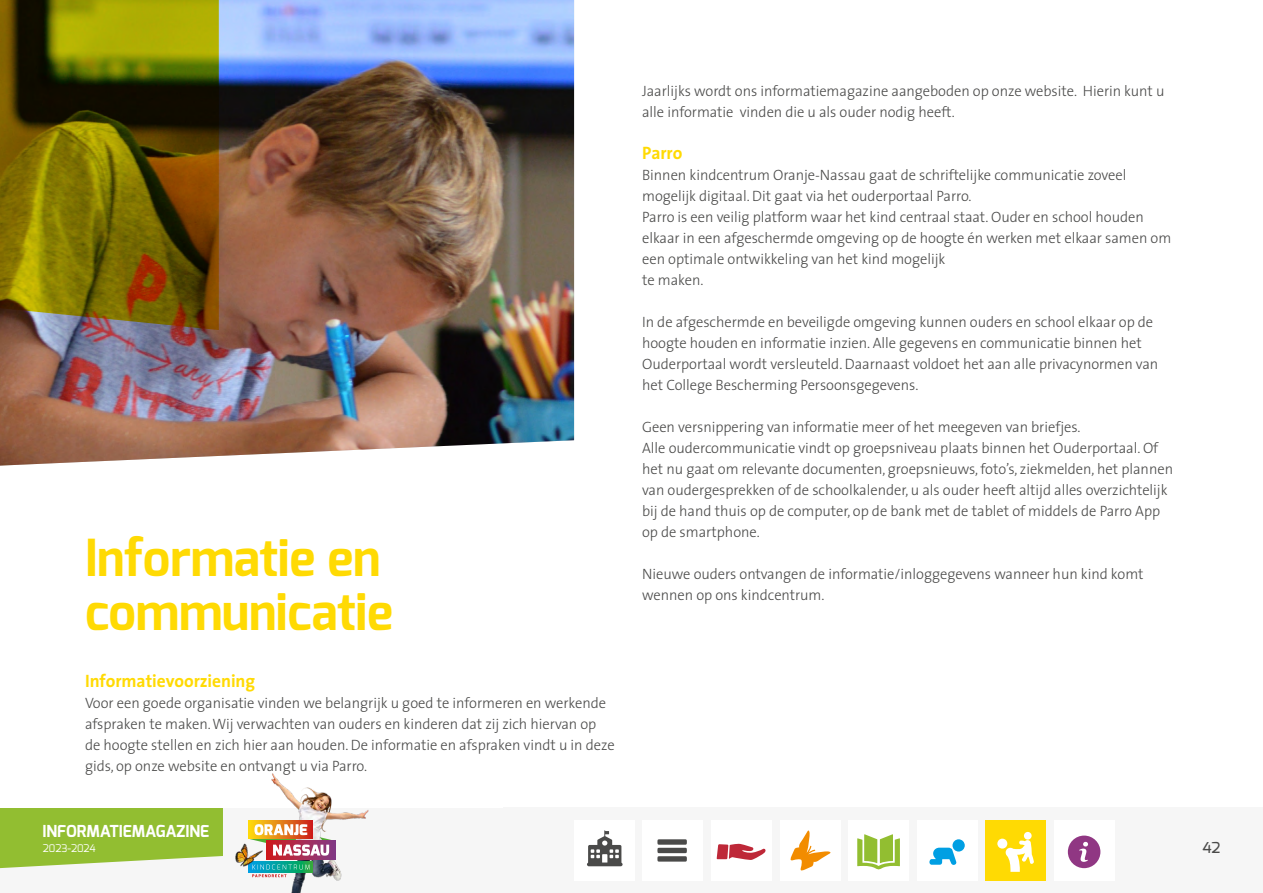
<style>
.page{position:relative;width:1263px;height:893px;background:#fff}
.page>*{position:absolute;margin:0;border:0;box-sizing:border-box;transform-origin:0 0}
.t1{font:700 51px/54px "Exo";letter-spacing:-.005em;color:#ffda03}
.t2{font:700 18px "The Sans";letter-spacing:-.005em;color:#ffda03}
.t3{font:700 16.5px "Exo";letter-spacing:-.005em;color:#fff}
.t4{font:300 15px/21px "The Sans";letter-spacing:-.005em;color:#4a4a49}
.t5{font:500 15px "Exo";color:#4a4a49}
.t6{font:10.5px "Exo";letter-spacing:-.005em;color:#fff}
</style>
<div class="page">
<div style="left:0;top:808px;width:1263px;height:85px;background:#f6f6f6"></div>
<div style="left:642px;top:820px;width:61px;height:61px;background:#fff"></div>
<div style="left:780px;top:820px;width:60px;height:61px;background:#fff"></div>
<svg style="left:790px;top:830px;width:41px;height:41px"></svg>
<div style="left:848px;top:820px;width:61px;height:61px;background:#fff"></div>
<div style="left:917px;top:820px;width:60px;height:61px;background:#fff"></div>
<div style="left:985px;top:820px;width:61px;height:61px;background:#ffda03"></div>
<div style="left:1054px;top:820px;width:60px;height:61px;background:#fff"></div>
<svg style="left:657px;top:839px;width:30px;height:23px"></svg>
<div style="left:574px;top:820px;width:61px;height:61px;background:#fff"></div>
<svg style="left:587px;top:830px;width:36px;height:36px"></svg>
<div style="left:711px;top:820px;width:61px;height:61px;background:#fff"></div>
<svg style="left:716px;top:844px;width:50px;height:16px"></svg>
<svg style="left:857px;top:834px;width:43px;height:35px"></svg>
<svg style="left:929px;top:848px;width:27px;height:17px"></svg>
<div style="left:952px;top:839px;width:13px;height:12px;background:#009fe3;border-radius:50%"></div>
<div style="left:997px;top:839px;width:10px;height:10px;background:#fff;border-radius:50%"></div>
<svg style="left:1005px;top:840px;width:29px;height:32px"></svg>
<div style="left:1024px;top:832px;width:8px;height:8px;background:#fff;border-radius:50%"></div>
<svg style="left:1068px;top:836px;width:32px;height:32px"></svg>
<svg style="left:0;top:808px;width:223px;height:61px;background:#9dc447"></svg>
<img style="left:0;top:0;width:574px;height:466px">
<svg style="left:0;top:0;width:219px;height:330px;background:#6e6005"></svg>
<img style="left:268px;top:773px;width:101px;height:120px">
<img style="left:235px;top:843px;width:14px;height:24px">
<img style="left:249px;top:820px;width:86px;height:57px">
<h1 class="t1" style="left:85px;top:531px;width:309px">Informatie en communicatie</h1>
<p class="t2" style="left:85px;top:666px;width:172px">Informatievoorziening</p>
<p class="t4" style="left:85px;top:692px;width:531px">Voor een goede organisatie vinden we belangrijk u goed te informeren en werkende afspraken te maken. Wij verwachten van ouders en kinderen dat zij zich hiervan op de hoogte stellen en zich hier aan houden. De informatie en afspraken vindt u in deze gids, op onze website en ontvangt u via Parro.</p>
<p class="t3" style="left:43px;top:820px;width:168px">INFORMATIEMAGAZINE</p>
<p class="t6" style="left:43px;top:841px;width:54px">2023-2024</p>
<p class="t4" style="left:642px;top:80px;width:524px">Jaarlijks wordt ons informatiemagazine aangeboden op onze website. Hierin kunt u alle informatie vinden die u als ouder nodig heeft.</p>
<p class="t2" style="left:642px;top:138px;width:42px">Parro</p>
<p class="t4" style="left:642px;top:164px;width:531px">Binnen kindcentrum Oranje-Nassau gaat de schriftelijke communicatie zoveel mogelijk digitaal. Dit gaat via het ouderportaal Parro.<br>Parro is een veilig platform waar het kind centraal staat. Ouder en school houden elkaar in een afgeschermde omgeving op de hoogte én werken met elkaar samen om een optimale ontwikkeling van het kind mogelijk<br>te maken.</p>
<p class="t4" style="left:642px;top:311px;width:518px">In de afgeschermde en beveiligde omgeving kunnen ouders en school elkaar op de hoogte houden en informatie inzien. Alle gegevens en communicatie binnen het Ouderportaal wordt versleuteld. Daarnaast voldoet het aan alle privacynormen van het College Bescherming Persoonsgegevens.</p>
<p class="t4" style="left:642px;top:416px;width:532px">Geen versnippering van informatie meer of het meegeven van briefjes.<br>Alle oudercommunicatie vindt op groepsniveau plaats binnen het Ouderportaal. Of het nu gaat om relevante documenten, groepsnieuws, foto’s, ziekmelden, het plannen van oudergesprekken of de schoolkalender, u als ouder heeft altijd alles overzichtelijk bij de hand thuis op de computer, op de bank met de tablet of middels de Parro App op de smartphone.</p>
<p class="t4" style="left:642px;top:563px;width:503px">Nieuwe ouders ontvangen de informatie/inloggegevens wanneer hun kind komt wennen op ons kindcentrum.</p>
<p class="t5" style="left:1202px;top:838px;width:20px">42</p>
</div>
